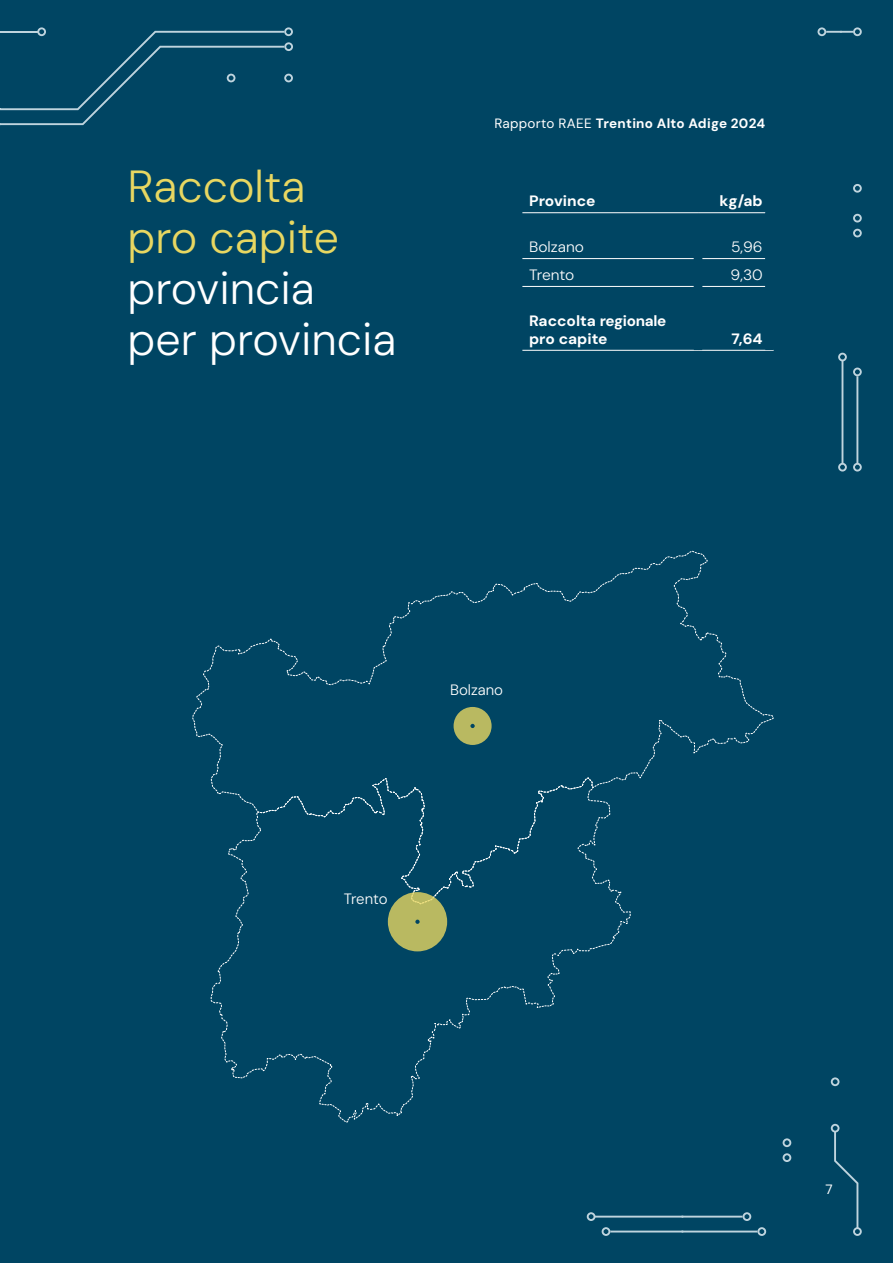
<style>
.page{position:relative;width:893px;height:1263px;background:#fff}
.page>*{position:absolute;margin:0;border:0;box-sizing:border-box;transform-origin:0 0}
.t1{font:300 45px/51px "DM Sans";color:#e8d761}
.t2{font:300 45px "DM Sans";color:#fff}
.t3{font:700 15px "DM Sans";color:#fff;scale:1.04 1}
.t4{font:300 15px "DM Sans";color:#fff;scale:1.04 1}
.t5{font:700 15px "DM Sans";letter-spacing:-.02em;color:#fff;scale:1.04 1}
.t6{font:300 15px "DM Sans";color:#fff}
.t7{font:700 13.5px "DM Sans";letter-spacing:.02em;color:#fff}
.t8{font:13.5px "DM Sans";color:#fff}
.s1{color:#fff}
.s2{font-weight:400}
</style>
<div class="page">
<div style="left:774px;top:0;width:119px;height:1263px;background:#004563"></div>
<svg style="left:853px;top:229px;width:9px;height:8px"></svg>
<svg style="left:853px;top:214px;width:9px;height:8px"></svg>
<svg style="left:853px;top:184px;width:9px;height:9px"></svg>
<svg style="left:838px;top:353px;width:9px;height:118px"></svg>
<svg style="left:853px;top:368px;width:9px;height:103px"></svg>
<svg style="left:831px;top:1077px;width:8px;height:9px"></svg>
<svg style="left:831px;top:1124px;width:31px;height:112px;background:#0f506c"></svg>
<svg style="left:783px;top:1138px;width:8px;height:9px"></svg>
<svg style="left:783px;top:1153px;width:8px;height:9px"></svg>
<svg style="left:817px;top:27px;width:45px;height:9px"></svg>
<div style="left:0;top:0;width:774px;height:1263px;background:#004563"></div>
<div style="left:445px;top:680px;width:63px;height:15px;background:#004563"></div>
<div style="left:344px;top:889px;width:43px;height:15px;background:#004563"></div>
<hr style="left:522px;top:258px;width:172px;height:1px;background:#fff">
<hr style="left:702px;top:258px;width:63px;height:1px;background:#fff">
<hr style="left:522px;top:286px;width:172px;height:1px;background:#fff">
<hr style="left:702px;top:286px;width:63px;height:1px;background:#fff">
<hr style="left:522px;top:350px;width:176px;height:1px;background:#fff">
<hr style="left:698px;top:350px;width:76px;height:1px;background:#fff">
<div style="left:694px;top:185px;width:8px;height:28px;background:#004563"></div>
<div style="left:765px;top:185px;width:9px;height:28px;background:#004563"></div>
<div style="left:694px;top:213px;width:8px;height:46px;background:#004563"></div>
<div style="left:694px;top:259px;width:8px;height:27px;background:#004563"></div>
<div style="left:765px;top:259px;width:9px;height:27px;background:#004563"></div>
<div style="left:694px;top:286px;width:8px;height:64px;background:#004563"></div>
<div style="left:765px;top:286px;width:9px;height:64px;background:#004563"></div>
<hr style="left:698px;top:212px;width:67px;height:1px;background:#fff">
<hr style="left:522px;top:212px;width:176px;height:1px;background:#fff">
<div style="left:765px;top:213px;width:9px;height:46px;background:#004563"></div>
<p class="t1" style="left:128px;top:160px;width:213px">Raccolta pro capite <span class="s1">provincia</span></p>
<p class="t2" style="left:128px;top:311px;width:270px">per provincia</p>
<p class="t7" style="left:494px;top:114px;width:272px"><span class="s2">Rapporto RAEE</span> Trentino Alto Adige 2024</p>
<p class="t3" style="left:529px;top:192px;width:65px">Province</p>
<p class="t3" style="left:719px;top:192px;width:43px">kg/ab</p>
<p class="t4" style="left:529px;top:238px;width:54px">Bolzano</p>
<p class="t4" style="left:731px;top:238px;width:32px">5,96</p>
<p class="t4" style="left:529px;top:265px;width:45px">Trento</p>
<p class="t4" style="left:731px;top:265px;width:32px">9,30</p>
<p class="t5" style="left:529px;top:311px;width:134px">Raccolta regionale</p>
<p class="t3" style="left:529px;top:329px;width:77px">pro capite</p>
<p class="t3" style="left:731px;top:329px;width:32px">7,64</p>
<p class="t6" style="left:450px;top:681px;width:54px">Bolzano</p>
<p class="t6" style="left:344px;top:889px;width:45px">Trento</p>
<p class="t8" style="left:826px;top:1181px;width:9px">7</p>
</div>
